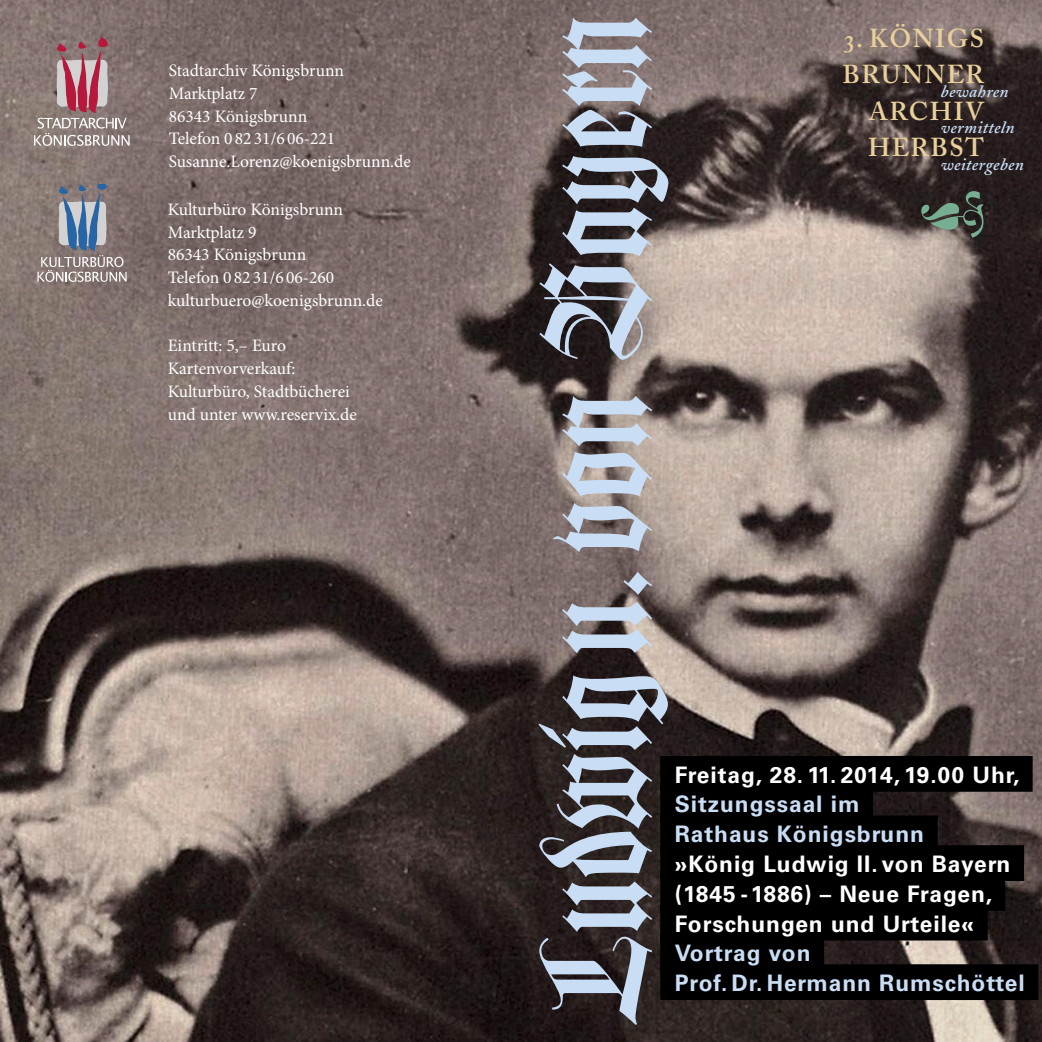
<style>
.page{position:relative;width:1042px;height:1042px;background:#fff}
.page>*{position:absolute;margin:0;border:0;box-sizing:border-box;transform-origin:0 0}
.t1{font:146.47px "Wilhelm Klingspor Gotisch LT";color:#c9ddf4}
.t2{font:600 25.72px/36.6px "Adobe Caslon";letter-spacing:.06em;color:#e8cf9b;text-align:right}
.t3{font:700 22.75px/29.8px "Univers LT";letter-spacing:.04em;color:#fff}
.t4{font:700 22.75px/29.8px "Univers LT";letter-spacing:.04em;color:#c9ddf4}
.t5{font:17.5px/22.8px "Minion Pro";color:#fff}
.t6{font:italic 600 17.15px/36.6px "Adobe Caslon";letter-spacing:.02em;color:#c9ddf4}
.s1{font-family:"Adobe Caslon Semibold SC";font-weight:400}
</style>
<div class="page">
<img style="left:0;top:0;width:1042px;height:1042px">
<svg style="left:37px;top:184px;width:90px;height:98px;background:#8c898e"></svg>
<svg style="left:34px;top:38px;width:96px;height:108px;background:#9e8183"></svg>
<div style="left:660px;top:756px;width:372px;height:36px;background:#000"></div>
<div style="left:660px;top:786px;width:213px;height:35px;background:#000"></div>
<div style="left:660px;top:815px;width:278px;height:36px;background:#000"></div>
<div style="left:660px;top:845px;width:364px;height:36px;background:#000"></div>
<div style="left:660px;top:875px;width:345px;height:36px;background:#000"></div>
<div style="left:660px;top:905px;width:328px;height:35px;background:#000"></div>
<div style="left:660px;top:934px;width:164px;height:36px;background:#000"></div>
<div style="left:660px;top:964px;width:378px;height:36px;background:#000"></div>
<svg style="left:921px;top:191px;width:62px;height:47px;background:#3c3230"></svg>
<p class="t5" style="left:169px;top:59px;width:244px">Stadtarchiv Königsbrunn<br>Marktplatz 7<br>86343 Königsbrunn<br>Telefon 0 82 31/6 06-221<br>Susanne.Lorenz@koenigsbrunn.de</p>
<p class="t5" style="left:168px;top:198px;width:217px">Kulturbüro Königsbrunn<br>Marktplatz 9<br>86343 Königsbrunn<br>Telefon 0 82 31/6 06-260 kulturbuero@koenigsbrunn.de</p>
<p class="t5" style="left:168px;top:334px;width:191px">Eintritt: 5,– Euro<br>Kartenvorverkauf:<br>Kulturbüro, Stadtbücherei und unter www.reservix.de</p>
<h1 class="t1" style="left:512px;top:1020px;width:1006px;rotate:-90deg">Ludwigıı.von Bayern</h1>
<h2 class="t2" style="left:842px;top:20px;width:143px"><span class="s1">3.</span> KÖNIGS<br>BRUNNER<br>ARCHIV<br>HERBST</h2>
<p class="t6" style="left:941px;top:73px;width:85px">bewahren vermitteln weitergeben</p>
<h3 class="t3" style="left:675px;top:760px;width:346px">Freitag, 28. 11. 2014, 19.00 Uhr,</h3>
<h3 class="t4" style="left:675px;top:790px;width:251px">Sitzungssaal im<br>Rathaus Königsbrunn</h3>
<h3 class="t3" style="left:675px;top:849px;width:337px">»König Ludwig II. von Bayern (1845 -1886) – Neue Fragen,<br>Forschungen und Urteile«</h3>
<h3 class="t4" style="left:675px;top:938px;width:351px">Vortrag von<br>Prof. Dr. Hermann Rumschöttel</h3>
</div>
